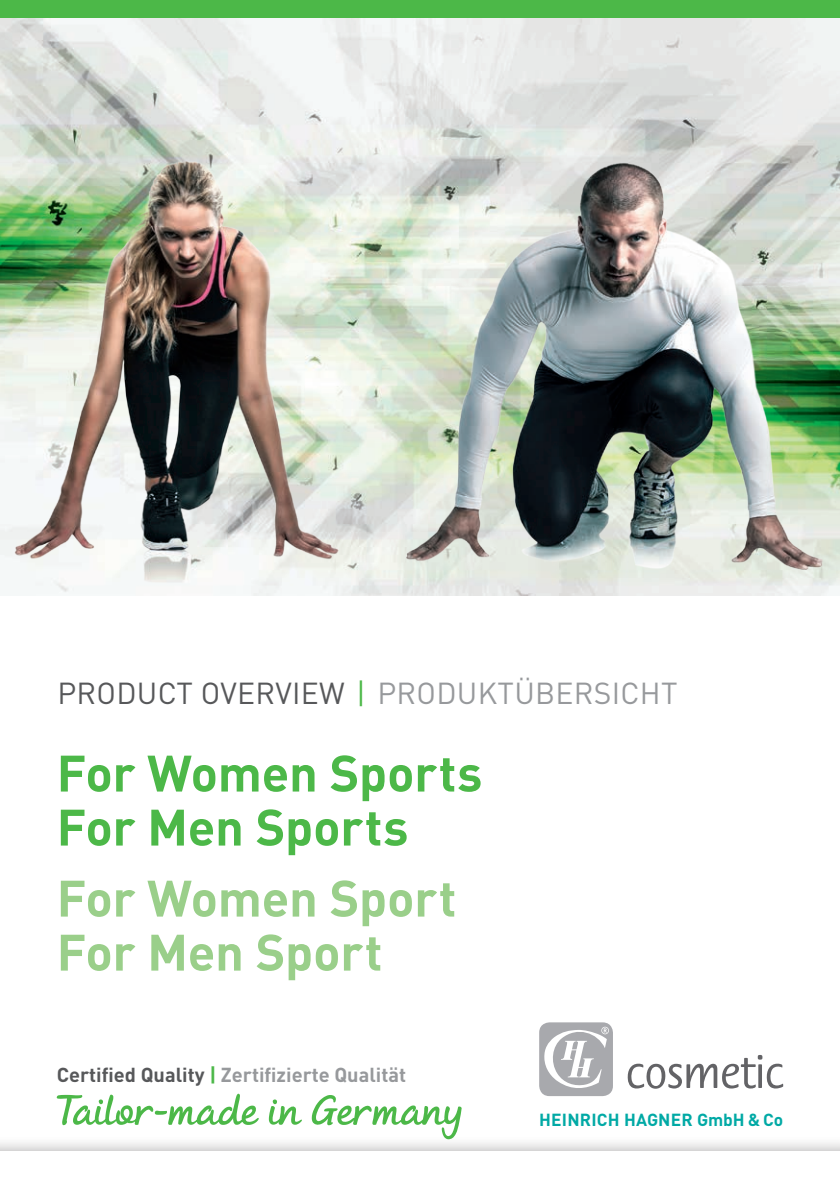
<style>
.page{position:relative;width:840px;height:1191px;background:#fff}
.page>*{position:absolute;margin:0;border:0;box-sizing:border-box;transform-origin:0 0}
.t1{font:700 50.4px/54px "DIN Pro";letter-spacing:-.005em;color:#4cb848}
.t2{font:700 50.4px/54px "DIN Pro";letter-spacing:-.005em;color:#9acf8a}
.t3{font:30px "DIN Pro";letter-spacing:.01em;color:#97999c}
.t4{font:700 20px "DIN Pro";color:#97999c}
.t5{font:700 17.2px "DIN Pro";letter-spacing:.01em;color:#00a9a5}
.s1{color:#57585a}
.s2{color:#4cb848}
</style>
<div class="page">
<img style="left:0;top:17px;width:839px;height:87px">
<img style="left:0;top:104px;width:839px;height:491px">
<div style="left:0;top:0;width:839px;height:17px;background:#4cb848"></div>
<svg style="left:57px;top:1093px;width:404px;height:42px"></svg>
<div style="left:539px;top:1022px;width:73px;height:74px;background:#a8a9ad;border-radius:10px"></div>
<svg style="left:544px;top:1026px;width:64px;height:62px"></svg>
<svg style="left:627px;top:1055px;width:155px;height:33px"></svg>
<div style="left:0;top:1135px;width:839px;height:56px;background:#231f20;opacity:.4"></div>
<div style="left:0;top:1151px;width:839px;height:40px;background:#fff"></div>
<p class="t3" style="left:57px;top:672px;width:621px"><span class="s1">PRODUCT OVERVIEW</span> <span class="s2">|</span> PRODUKTÜBERSICHT</p>
<p class="t1" style="left:57px;top:744px;width:427px">For Women Sports<br>For Men Sports</p>
<p class="t2" style="left:57px;top:869px;width:401px">For Women Sport<br>For Men Sport</p>
<p class="t4" style="left:57px;top:1060px;width:351px"><span class="s1">Certified Quality</span> <span class="s2">|</span> Zertifizierte Qualität</p>
<p class="t5" style="left:539px;top:1108px;width:245px">HEINRICH HAGNER GmbH &amp; Co</p>
</div>
